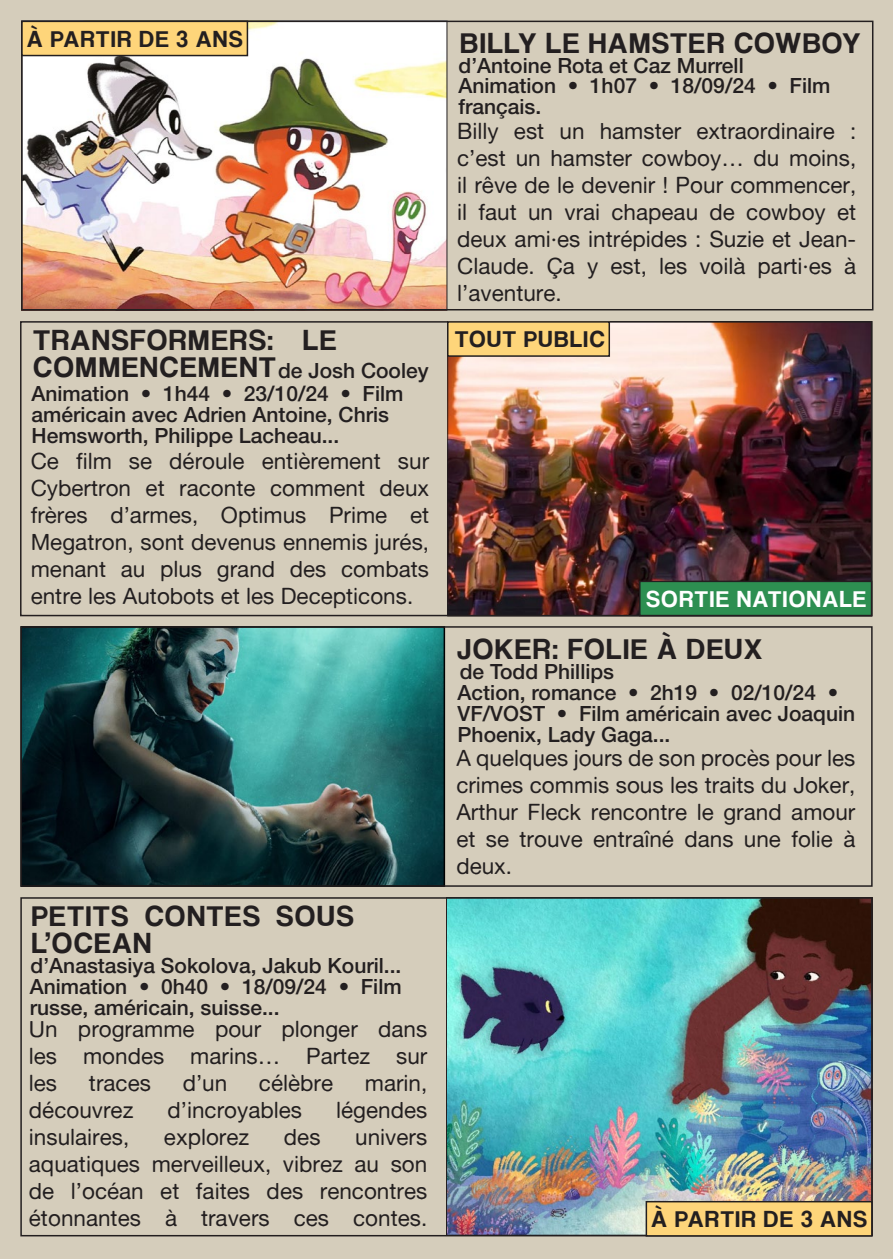
<style>
.page{position:relative;width:893px;height:1259px;background:#d5cdbb}
.page>*{position:absolute;margin:0;border:0;box-sizing:border-box;transform-origin:0 0}
.TITREDUFILMPETIT{font:30px/27px "Coolvetica Rg";letter-spacing:.06em;color:#231f20}
.TITREDUFILMPETIT-2{font:24px "Coolvetica Rg";letter-spacing:.065em;color:#231f20}
.TITREDUFILMPETIT-3{font:24px "Coolvetica Rg";letter-spacing:.065em;color:#fff}
.SYNOPSISPETIT{font:22.5px/27px "Alte Haas Grotesk";color:#231f20;text-align:justify}
.FICHETECHNIQUEFILMS{font:500 21px/21px "Helvetica Neue LT Std";color:#231f20}
</style>
<div class="page">
<img style="left:449px;top:324px;width:420px;height:289px">
<div style="left:20px;top:321px;width:852px;height:295px;border:2px solid #231f20"></div>
<img style="left:24px;top:24px;width:421px;height:283px">
<div style="left:21px;top:21px;width:852px;height:289px;border:2px solid #231f20"></div>
<div style="left:448px;top:322px;width:161px;height:34px;background:#fed57a"></div>
<div style="left:447px;top:321px;width:163px;height:36px;border:2px solid #231f20"></div>
<div style="left:640px;top:581px;width:231px;height:34px;background:#2d8f51"></div>
<div style="left:639px;top:580px;width:233px;height:36px;border:2px solid #231f20"></div>
<div style="left:22px;top:21px;width:225px;height:35px;background:#fed57a"></div>
<div style="left:21px;top:21px;width:227px;height:35px;border:2px solid #231f20"></div>
<img style="left:23px;top:629px;width:419px;height:255px">
<div style="left:20px;top:626px;width:853px;height:261px;border:2px solid #231f20"></div>
<img style="left:448px;top:900px;width:422px;height:333px">
<div style="left:20px;top:897px;width:853px;height:339px;border:2px solid #231f20"></div>
<div style="left:646px;top:1201px;width:226px;height:34px;background:#fed57a"></div>
<div style="left:646px;top:1201px;width:227px;height:35px;border:2px solid #231f20"></div>
<p class="TITREDUFILMPETIT-2" style="left:27px;top:25px;width:217px">À PARTIR DE 3 ANS</p>
<p class="TITREDUFILMPETIT" style="left:34px;top:326px;width:304px">TRANSFORMERS: LE<br>COMMENCEMENT</p>
<p class="FICHETECHNIQUEFILMS" style="left:278px;top:360px;width:152px">de Josh Cooley</p>
<p class="FICHETECHNIQUEFILMS" style="left:32px;top:383px;width:373px">Animation • 1h44 • 23/10/24 • Film américain avec Adrien Antoine, Chris<br>Hemsworth, Philippe Lacheau...</p>
<p class="SYNOPSISPETIT" style="left:31px;top:447px;width:400px">Ce film se déroule entièrement sur Cybertron et raconte comment deux frères d’armes, Optimus Prime et Megatron, sont devenus ennemis jurés, menant au plus grand des combats entre les Autobots et les Decepticons.</p>
<p class="TITREDUFILMPETIT" style="left:32px;top:902px;width:323px">PETITS CONTES SOUS<br>L’OCEAN</p>
<p class="FICHETECHNIQUEFILMS" style="left:31px;top:955px;width:372px">d’Anastasiya Sokolova, Jakub Kouril...</p>
<p class="FICHETECHNIQUEFILMS" style="left:30px;top:976px;width:373px">Animation • 0h40 • 18/09/24 • Film russe, américain, suisse...</p>
<p class="SYNOPSISPETIT" style="left:29px;top:1015px;width:400px">Un programme pour plonger dans les mondes marins… Partez sur les</p>
<p class="SYNOPSISPETIT" style="left:89px;top:1069px;width:64px">traces</p>
<p class="SYNOPSISPETIT" style="left:183px;top:1069px;width:46px">d’un</p>
<p class="SYNOPSISPETIT" style="left:259px;top:1069px;width:76px">célèbre</p>
<p class="SYNOPSISPETIT" style="left:365px;top:1069px;width:64px">marin,</p>
<p class="SYNOPSISPETIT" style="left:29px;top:1096px;width:106px">découvrez</p>
<p class="SYNOPSISPETIT" style="left:167px;top:1096px;width:136px">d’incroyables</p>
<p class="SYNOPSISPETIT" style="left:336px;top:1096px;width:93px">légendes</p>
<p class="SYNOPSISPETIT" style="left:29px;top:1123px;width:102px">insulaires,</p>
<p class="SYNOPSISPETIT" style="left:164px;top:1123px;width:87px">explorez</p>
<p class="SYNOPSISPETIT" style="left:284px;top:1123px;width:38px">des</p>
<p class="SYNOPSISPETIT" style="left:29px;top:1123px;width:400px;text-indent:326px">univers aquatiques merveilleux, vibrez au son de l’océan et faites des rencontres étonnantes à travers ces contes.</p>
<p class="TITREDUFILMPETIT" style="left:461px;top:29px;width:401px">BILLY LE HAMSTER COWBOY</p>
<p class="FICHETECHNIQUEFILMS" style="left:459px;top:54px;width:287px">d’Antoine Rota et Caz Murrell</p>
<p class="FICHETECHNIQUEFILMS" style="left:458px;top:75px;width:373px">Animation • 1h07 • 18/09/24 • Film français.</p>
<p class="SYNOPSISPETIT" style="left:457px;top:117px;width:401px">Billy est un hamster extraordinaire : c’est un hamster cowboy… du moins, il rêve de le devenir ! Pour commencer, il faut un vrai chapeau de cowboy et deux ami·es intrépides : Suzie et Jean-Claude. Ça y est, les voilà parti·es à l’aventure.</p>
<p class="TITREDUFILMPETIT-2" style="left:455px;top:325px;width:151px">TOUT PUBLIC</p>
<p class="TITREDUFILMPETIT-3" style="left:647px;top:584px;width:221px">SORTIE NATIONALE</p>
<p class="TITREDUFILMPETIT" style="left:458px;top:635px;width:306px">JOKER: FOLIE À DEUX</p>
<p class="FICHETECHNIQUEFILMS" style="left:460px;top:661px;width:156px">de Todd Phillips</p>
<p class="FICHETECHNIQUEFILMS" style="left:458px;top:681px;width:399px">Action, romance • 2h19 • 02/10/24 •<br>VF/VOST • Film américain avec Joaquin<br>Phoenix, Lady Gaga...</p>
<p class="SYNOPSISPETIT" style="left:456px;top:744px;width:401px">A quelques jours de son procès pour les crimes commis sous les traits du Joker, Arthur Fleck rencontre le grand amour et se trouve entraîné dans une folie à deux.</p>
<p class="TITREDUFILMPETIT-2" style="left:652px;top:1205px;width:217px">À PARTIR DE 3 ANS</p>
</div>
